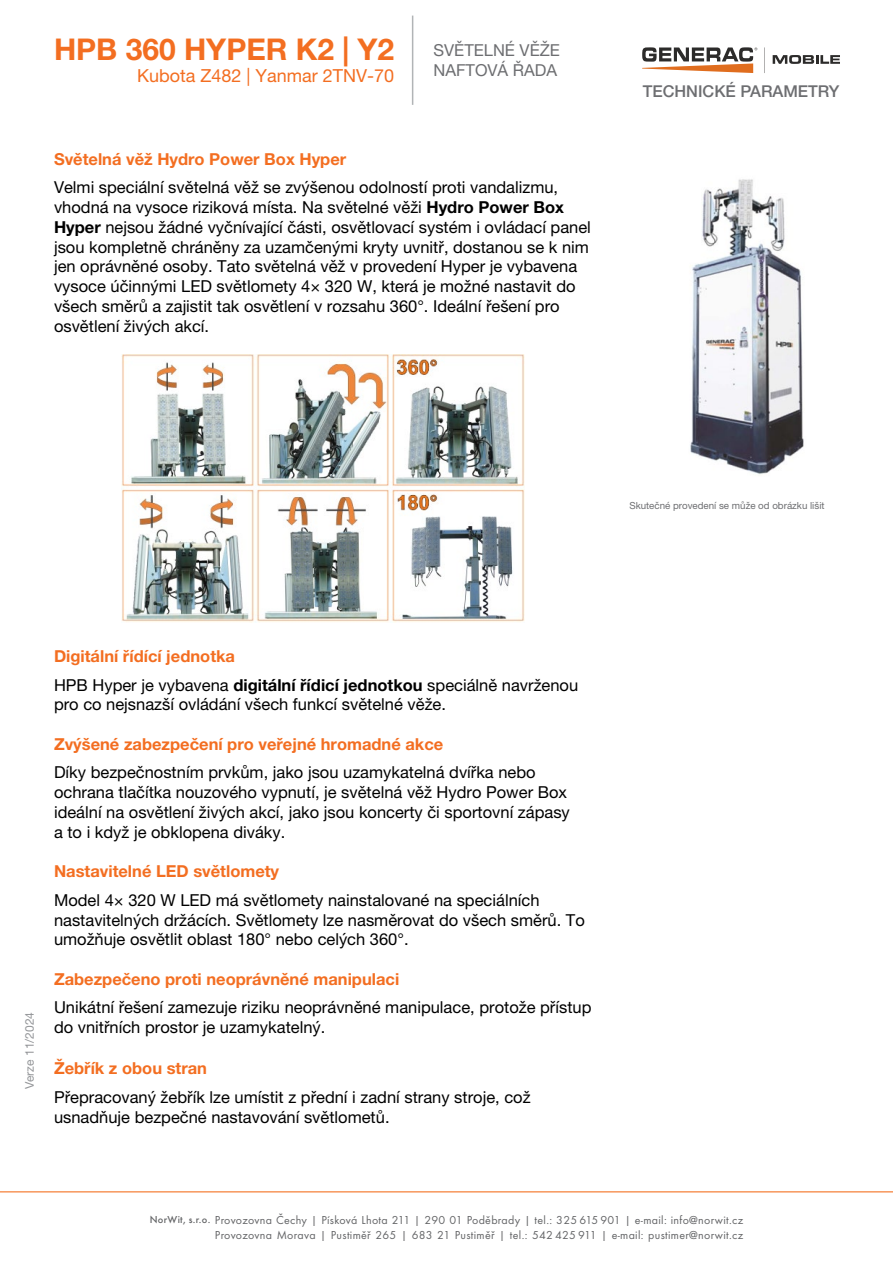
<style>
.page{position:relative;width:893px;height:1263px;background:#fff}
.page>*{position:absolute;margin:0;border:0;box-sizing:border-box;transform-origin:0 0}
.t1{font:700 30px "Helvetica Neue LT Pro";color:#f36e21}
.t2{font:18px "Helvetica Neue LT Pro";color:#f36e21}
.t3{font:16.5px/19.8px "Helvetica Neue LT Pro";color:#000}
.t4{font:700 16.5px "Helvetica Neue LT Pro";color:#f36e21}
.t5{font:16.5px/19.8px "Helvetica Neue LT Pro";color:#6d6e71}
.t6{font:500 16.35px "Helvetica Neue LT Pro";color:#6d6e71}
.t7{font:12px/14.4px "Futura TOT";letter-spacing:.025em;color:#636466}
.t8{font:12px "Helvetica Neue LT Pro";color:#939598}
.t9{font:500 10.5px "Futura TOT";letter-spacing:.025em;color:#636466}
.t10{font:9.75px "Helvetica Neue LT Pro";color:#6d6e71}
.s1{font-weight:700}
.s2{font-weight:700;color:#f36e21}
</style>
<div class="page">
<hr style="left:0;top:1191px;width:893px;height:1px;background:#f7965b">
<hr style="left:412px;top:16px;width:1px;height:89px;background:#b1b4b6">
<svg style="left:642px;top:47px;width:115px;height:26px"></svg>
<svg style="left:764px;top:47px;width:1px;height:26px"></svg>
<svg style="left:773px;top:55px;width:67px;height:9px"></svg>
<img style="left:122px;top:355px;width:402px;height:268px">
<img style="left:690px;top:179px;width:114px;height:296px">
<h1 class="t1" style="left:54px;top:31px;width:342px">HPB 360 HYPER K2 | Y2</h1>
<p class="t2" style="left:137px;top:65px;width:259px">Kubota Z482 | Yanmar 2TNV-70</p>
<p class="t5" style="left:433px;top:40px;width:128px">SVĚTELNÉ VĚŽE<br>NAFTOVÁ ŘADA</p>
<p class="t4" style="left:54px;top:149px;width:294px">Světelná věž Hydro Power Box Hyper</p>
<p class="t3" style="left:54px;top:177px;width:538px">Velmi speciální světelná věž se zvýšenou odolností proti vandalizmu, vhodná na vysoce riziková místa. Na světelné věži <span class="s1">Hydro Power Box Hyper</span> nejsou žádné vyčnívající části, osvětlovací systém i ovládací panel jsou kompletně chráněny za uzamčenými kryty uvnitř, dostanou se k nim jen oprávněné osoby. Tato světelná věž v provedení Hyper je vybavena vysoce účinnými LED světlomety 4× 320 W, která je možné nastavit do všech směrů a zajistit tak osvětlení v rozsahu 360°. Ideální řešení pro osvětlení živých akcí.</p>
<p class="t6" style="left:643px;top:81px;width:198px">TECHNICKÉ PARAMETRY</p>
<p class="t10" style="left:629px;top:500px;width:197px">Skutečné provedení se může od obrázku lišit</p>
<p class="t8" style="left:22px;top:1089px;width:79px;rotate:-90deg">Verze 11/2024</p>
<p class="t3" style="left:54px;top:642px;width:526px;line-height:28.3px"><span class="s2">Digitální řídící jednotka<br></span>HPB Hyper je vybavena <span class="s1">digitální řídicí jednotkou</span> speciálně navrženou</p>
<p class="t3" style="left:54px;top:694px;width:394px">pro co nejsnazší ovládání všech funkcí světelné věže.</p>
<p class="t4" style="left:54px;top:734px;width:391px">Zvýšené zabezpečení pro veřejné hromadné akce</p>
<p class="t3" style="left:54px;top:762px;width:517px">Díky bezpečnostním prvkům, jako jsou uzamykatelná dvířka nebo ochrana tlačítka nouzového vypnutí, je světelná věž Hydro Power Box ideální na osvětlení živých akcí, jako jsou koncerty či sportovní zápasy a to i když je obklopena diváky.</p>
<p class="t4" style="left:54px;top:861px;width:227px">Nastavitelné LED světlomety</p>
<p class="t3" style="left:54px;top:890px;width:532px">Model 4× 320 W LED má světlomety nainstalované na speciálních nastavitelných držácích. Světlomety lze nasměrovat do všech směrů. To umožňuje osvětlit oblast 180° nebo celých 360°.</p>
<p class="t4" style="left:54px;top:969px;width:347px">Zabezpečeno proti neoprávněné manipulaci</p>
<p class="t3" style="left:54px;top:997px;width:539px">Unikátní řešení zamezuje riziku neoprávněné manipulace, protože přístup do vnitřních prostor je uzamykatelný.</p>
<p class="t4" style="left:54px;top:1058px;width:155px">Žebřík z obou stran</p>
<p class="t3" style="left:54px;top:1087px;width:478px">Přepracovaný žebřík lze umístit z přední i zadní strany stroje, což usnadňuje bezpečné nastavování světlometů.</p>
<p class="t7" style="left:215px;top:1213px;width:530px">Provozovna Čechy | Písková Lhota 211 | 290 01 Poděbrady | tel.: 325 615 901 | e-mail: info@norwit.cz<br>Provozovna Morava | Pustiměř 265 | 683 21 Pustiměř | tel.: 542 425 911 | e-mail: pustimer@norwit.cz</p>
<p class="t9" style="left:150px;top:1213px;width:62px">NorWit, s.r.o.</p>
</div>
